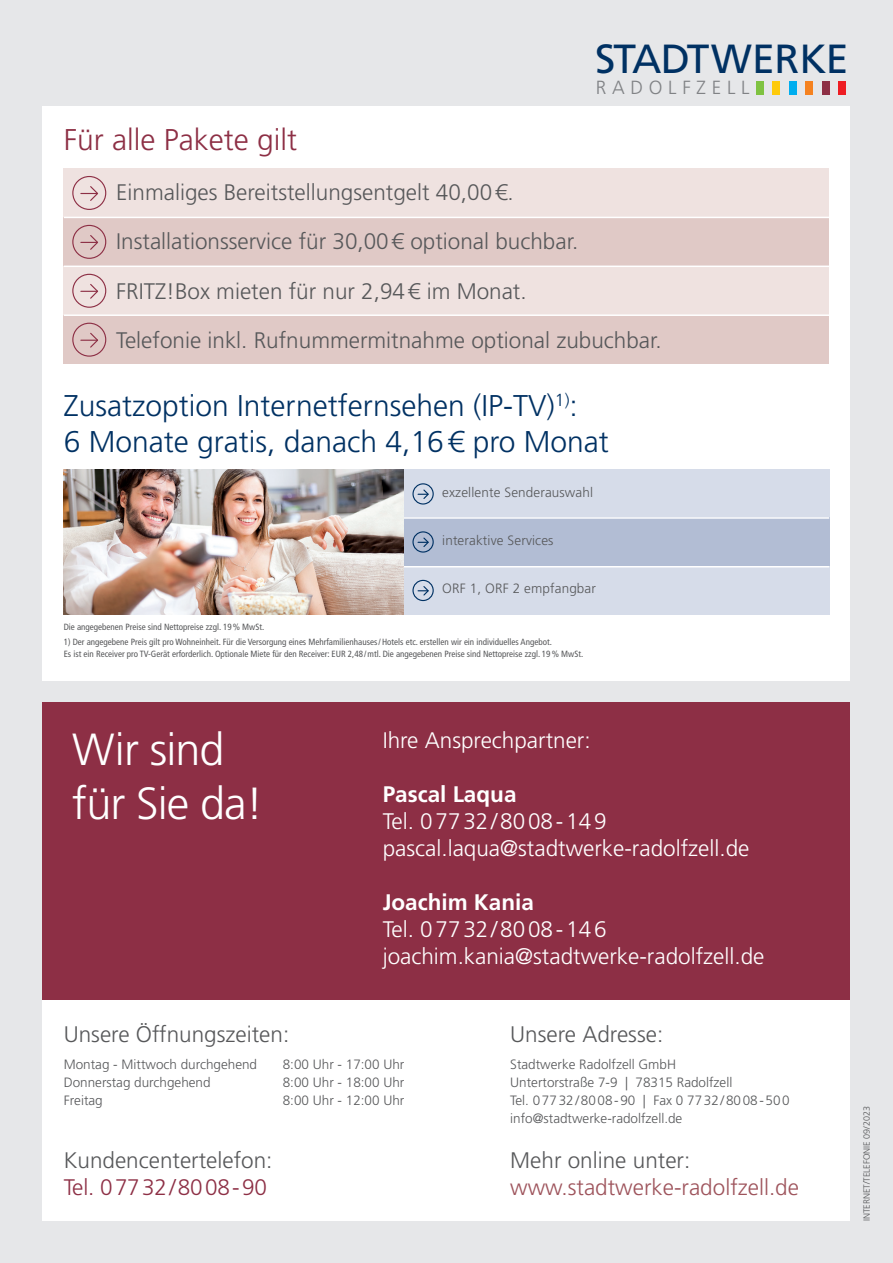
<style>
.page{position:relative;width:893px;height:1263px;background:#e6e7e9}
.page>*{position:absolute;margin:0;border:0;box-sizing:border-box;transform-origin:0 0}
.t1{font:300 45px/54px "Frutiger LT Std";letter-spacing:-.02em;color:#fff}
.t2{font:40.65px "Frutiger LT Std";letter-spacing:-.02em;color:#003163}
.t3{font:300 30px/36px "Frutiger LT Std";color:#003163}
.t4{font:300 30px "Frutiger LT Std";color:#8d2f45}
.t5{font:300 22.5px "Frutiger LT Std";color:#57585a}
.t6{font:300 22.5px/27px "Frutiger LT Std";color:#fff}
.t7{font:300 22.5px "Frutiger LT Std";color:#9e545c}
.t8{font:700 22.5px "Frutiger LT Std";color:#fff}
.t9{font:300 22.5px "Frutiger LT Std";letter-spacing:-.01em;color:#8d2f45}
.t10{font:300 19.05px "Frutiger LT Std";letter-spacing:.3em;color:#808285}
.t11{font:300 13.5px/18px "Frutiger LT Std";color:#57585a}
.t12{font:condensed 9px/11.2px "Frutiger LT Std";color:#57585a}
.t13{font:300 9px "Frutiger LT Std";color:#57585a}
</style>
<div class="page">
<div style="left:756px;top:81px;width:8px;height:14px;background:#7fc241"></div>
<div style="left:772px;top:81px;width:8px;height:14px;background:#feca0a"></div>
<div style="left:789px;top:81px;width:8px;height:14px;background:#00aeef"></div>
<div style="left:805px;top:81px;width:8px;height:14px;background:#f58220"></div>
<div style="left:822px;top:81px;width:8px;height:14px;background:#8d2f45"></div>
<div style="left:838px;top:81px;width:8px;height:14px;background:#ee1d23"></div>
<div style="left:43px;top:106px;width:807px;height:574px;background:#fff"></div>
<div style="left:43px;top:702px;width:807px;height:518px;background:#fff"></div>
<img style="left:64px;top:470px;width:340px;height:144px">
<div style="left:404px;top:470px;width:425px;height:48px;background:#d6dce9"></div>
<div style="left:404px;top:566px;width:425px;height:48px;background:#d6dce9"></div>
<div style="left:404px;top:518px;width:425px;height:48px;background:#b2bdd4"></div>
<svg style="left:412px;top:483px;width:22px;height:22px"></svg>
<svg style="left:412px;top:531px;width:22px;height:22px"></svg>
<svg style="left:412px;top:579px;width:22px;height:23px"></svg>
<hr style="left:404px;top:517px;width:425px;height:2px;background:#fff">
<hr style="left:404px;top:566px;width:425px;height:1px;background:#fff">
<div style="left:63px;top:168px;width:766px;height:49px;background:#efe2e0"></div>
<div style="left:63px;top:217px;width:766px;height:49px;background:#e0c9c6"></div>
<div style="left:63px;top:266px;width:766px;height:49px;background:#efe2e0"></div>
<div style="left:63px;top:315px;width:766px;height:49px;background:#e0c9c6"></div>
<hr style="left:64px;top:217px;width:765px;height:1px;background:#fff">
<hr style="left:64px;top:266px;width:765px;height:1px;background:#fff">
<hr style="left:64px;top:314px;width:765px;height:2px;background:#fff">
<svg style="left:72px;top:176px;width:35px;height:34px"></svg>
<svg style="left:72px;top:224px;width:35px;height:35px"></svg>
<svg style="left:72px;top:273px;width:35px;height:35px"></svg>
<svg style="left:72px;top:322px;width:35px;height:35px"></svg>
<div style="left:43px;top:702px;width:807px;height:297px;background:#8d2f45"></div>
<h2 class="t2" style="left:595px;top:35px;width:255px">STADTWERKE</h2>
<h3 class="t10" style="left:596px;top:77px;width:155px">RADOLFZELL</h3>
<h3 class="t4" style="left:64px;top:123px;width:235px">Für alle Pakete gilt</h3>
<h3 class="t5" style="left:116px;top:179px;width:399px">Einmaliges Bereitstellungsentgelt 40,00€.</h3>
<h3 class="t5" style="left:116px;top:229px;width:464px">Installationsservice für 30,00€ optional buchbar.</h3>
<h3 class="t5" style="left:116px;top:278px;width:412px">FRITZ!Box mieten für nur 2,94€ im Monat.</h3>
<h3 class="t5" style="left:116px;top:328px;width:547px">Telefonie inkl. Rufnummermitnahme optional zubuchbar.</h3>
<h3 class="t3" style="left:64px;top:388px;width:547px">Zusatzoption Internetfernsehen (IP-TV)<sup>1)</sup>:<br>6 Monate gratis, danach 4,16€ pro Monat</h3>
<h3 class="t11" style="left:442px;top:483px;width:152px">exzellente Senderauswahl</h3>
<h3 class="t11" style="left:442px;top:531px;width:113px">interaktive Services</h3>
<h3 class="t11" style="left:442px;top:579px;width:155px">ORF 1, ORF 2 empfangbar</h3>
<p class="t12" style="left:64px;top:621px;width:202px">Die angegebenen Preise sind Nettopreise zzgl. 19% MwSt.</p>
<p class="t12" style="left:64px;top:637px;width:521px">1) Der angegebene Preis gilt pro Wohneinheit. Für die Versorgung eines Mehrfamilienhauses/Hotels etc. erstellen wir ein individuelles Angebot.<br>Es ist ein Receiver pro TV-Gerät erforderlich. Optionale Miete für den Receiver: EUR 2,48 /mtl. Die angegebenen Preise sind Nettopreise zzgl. 19% MwSt.</p>
<h1 class="t1" style="left:72px;top:723px;width:193px">Wir sind für Sie da!</h1>
<h3 class="t6" style="left:383px;top:727px;width:209px">Ihre Ansprechpartner:</h3>
<h3 class="t8" style="left:383px;top:781px;width:135px">Pascal Laqua</h3>
<h3 class="t6" style="left:383px;top:808px;width:368px">Tel. 07732/8008-149 pascal.laqua@stadtwerke-radolfzell.de</h3>
<h3 class="t8" style="left:383px;top:889px;width:153px">Joachim Kania</h3>
<h3 class="t6" style="left:383px;top:916px;width:383px">Tel. 07732/8008-146 joachim.kania@stadtwerke-radolfzell.de</h3>
<h3 class="t5" style="left:64px;top:1021px;width:227px">Unsere Öffnungszeiten:</h3>
<h3 class="t11" style="left:283px;top:1055px;width:123px;text-align:justify">8:00 Uhr - 17:00 Uhr 8:00 Uhr - 18:00 Uhr 8:00 Uhr - 12:00 Uhr</h3>
<h3 class="t11" style="left:64px;top:1055px;width:195px">Montag - Mittwoch durchgehend<br>Donnerstag durchgehend<br>Freitag</h3>
<h3 class="t5" style="left:64px;top:1147px;width:210px">Kundencentertelefon:</h3>
<h3 class="t9" style="left:64px;top:1174px;width:205px">Tel. 0 77 32 / 8008 - 90</h3>
<h3 class="t5" style="left:510px;top:1021px;width:154px">Unsere Adresse:</h3>
<h3 class="t11" style="left:510px;top:1055px;width:281px">Stadtwerke Radolfzell GmbH<br>Untertorstraße 7-9 | 78315 Radolfzell<br>Tel. 07732/8008-90 | Fax 0 7732/8008-500 info@stadtwerke-radolfzell.de</h3>
<h3 class="t5" style="left:510px;top:1147px;width:182px">Mehr online unter:</h3>
<h3 class="t7" style="left:510px;top:1174px;width:290px">www.stadtwerke-radolfzell.de</h3>
<p class="t13" style="left:862px;top:1221px;width:117px;rotate:-90deg">INTERNET/TELEFONIE 09/2023</p>
</div>
